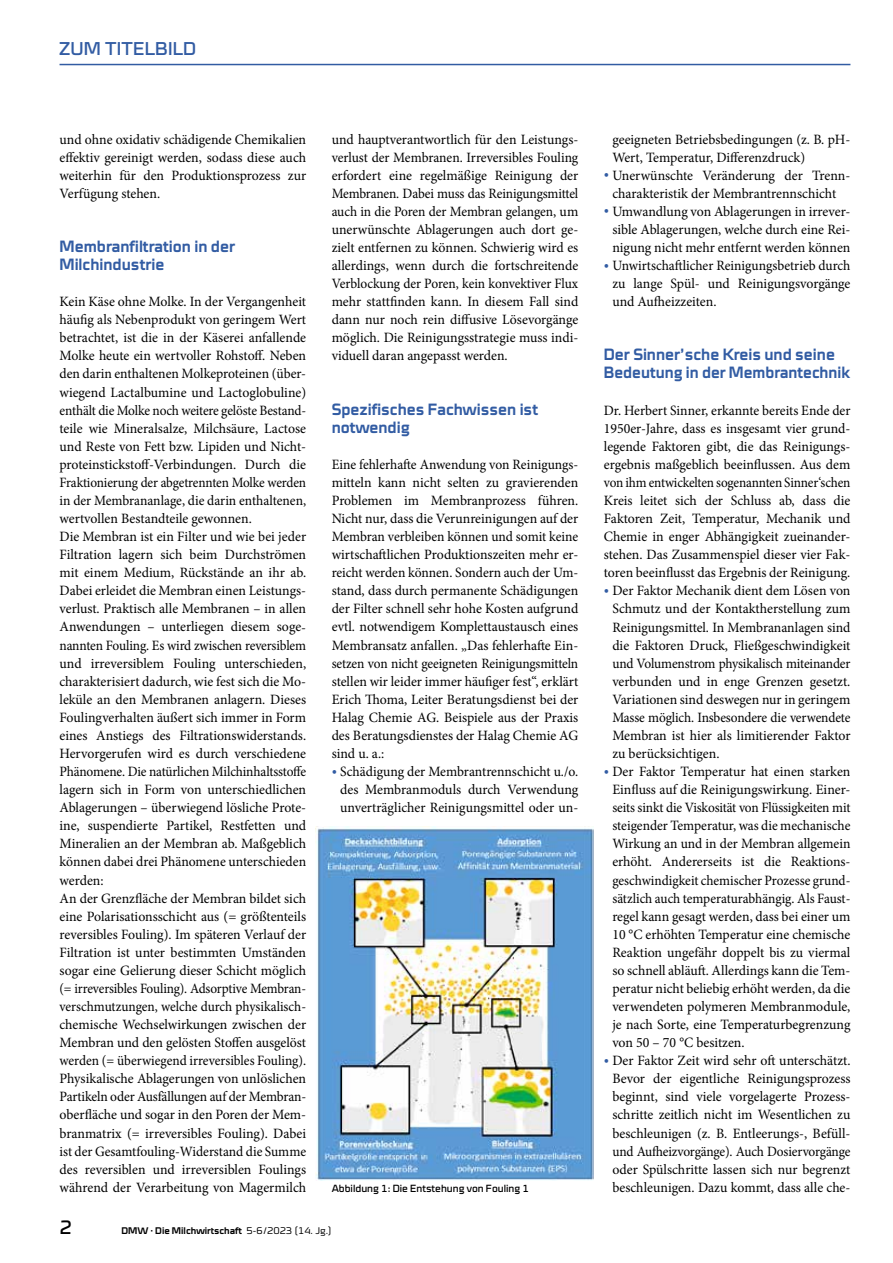
<style>
.page{position:relative;width:893px;height:1263px;background:#fff}
.page>*{position:absolute;margin:0;border:0;box-sizing:border-box;transform-origin:0 0}
.t1{font:19.5px "Cube OT";color:#000}
.t2{font:18.75px "Cube OT";letter-spacing:.01em;color:#325ca3}
.t3{font:700 16.5px/18px "Cube OT";color:#325ca3}
.t4{font:14.25px/18px "Minion Pro";color:#000;text-align:justify}
.t5{font:14.25px/18px "Minion Pro";color:#000;text-align:justify;scale:.95 1}
.t6{font:14.25px/18px "Minion Pro";color:#000;text-align:center;scale:.96 1}
.t7{font:10.5px "Cube OT";color:#000}
.t8{font:700 9.75px "Cube OT";color:#000}
.s1{color:#325ca3}
.s2{font-weight:300}
</style>
<div class="page">
<hr style="left:60px;top:64px;width:790px;height:1px;background:#325ca3">
<img style="left:315px;top:827px;width:278px;height:353px">
<h2 class="t2" style="left:60px;top:38px;width:138px">ZUM TITELBILD</h2>
<p class="t4" style="left:60px;top:130px;width:248px">und ohne oxidativ schädigende Chemikalien effektiv gereinigt werden, sodass diese auch weiterhin für den Produktionsprozess zur Verfügung stehen.</p>
<p class="t3" style="left:60px;top:237px;width:177px">Membranfiltration in der<br>Milchindustrie</p>
<p class="t4" style="left:60px;top:293px;width:248px;text-align:left">Kein Käse ohne Molke. In der Vergangenheit häufig als Nebenprodukt von geringem Wert betrachtet, ist die in der Käserei anfallende Molke heute ein wertvoller Rohstoff. Neben den darin enthaltenen Molkeproteinen (über&shy;wiegend Lactalbumine und Lactoglobuline) enthält die Molke noch weitere gelöste Bestand&shy;teile wie Mineralsalze, Milchsäure, Lactose und Reste von Fett bzw. Lipiden und Nicht&shy;proteinstickstoff-Verbindungen. Durch die Fraktionierung der abgetrennten Molke werden in der Membrananlage, die darin enthaltenen, wertvollen Bestandteile gewonnen.<br>Die Membran ist ein Filter und wie bei jeder Filtration lagern sich beim Durchströmen mit einem Medium, Rückstände an ihr ab.<br>Dabei erleidet die Membran einen Leistungs&shy;verlust. Praktisch alle Membranen – in allen Anwendungen – unterliegen diesem soge&shy;nannten Fouling. Es wird zwischen reversiblem und irreversiblem Fouling unterschieden, charakterisiert dadurch, wie fest sich die Mo&shy;leküle an den Membranen anlagern. Dieses Foulingverhalten äußert sich immer in Form eines Anstiegs des Filtrationswiderstands.<br>Hervorgerufen wird es durch verschiedene Phänomene. Die natürlichen Milchinhaltsstoffe lagern sich in Form von unterschiedlichen Ablagerungen – überwiegend lösliche Prote&shy;ine, suspendierte Partikel, Restfetten und Mineralien an der Membran ab. Maßgeblich können dabei drei Phänomene unterschieden werden:<br>An der Grenzfläche der Membran bildet sich eine Polarisationsschicht aus (= größtenteils reversibles Fouling). Im späteren Verlauf der Filtration ist unter bestimmten Umständen sogar eine Gelierung dieser Schicht möglich (= irreversibles Fouling). Adsorptive Membran&shy;verschmutzungen, welche durch physikalisch&shy;chemische Wechselwirkungen zwischen der Membran und den gelösten Stoffen ausgelöst werden (= überwiegend irreversibles Fouling).<br>Physikalische Ablagerungen von unlöslichen Partikeln oder Ausfällungen auf der Membran&shy;oberfläche und sogar in den Poren der Mem&shy;branmatrix (= irreversibles Fouling). Dabei ist der Gesamtfouling-Widerstand die Summe des reversiblen und irreversiblen Foulings während der Verarbeitung von Magermilch</p>
<p class="t4" style="left:332px;top:130px;width:248px">und hauptverantwortlich für den Leistungs&shy;verlust der Membranen. Irreversibles Fouling erfordert eine regelmäßige Reinigung der Membranen. Dabei muss das Reinigungsmittel auch in die Poren der Membran gelangen, um unerwünschte Ablagerungen auch dort ge&shy;zielt entfernen zu können. Schwierig wird es allerdings, wenn durch die fortschreitende Verblockung der Poren, kein konvektiver Flux mehr stattfinden kann. In diesem Fall sind dann nur noch rein diffusive Lösevorgänge möglich. Die Reinigungsstrategie muss indi&shy;viduell daran angepasst werden.</p>
<p class="t3" style="left:332px;top:400px;width:208px">Spezifisches Fachwissen ist notwendig</p>
<p class="t5" style="left:332px;top:455px;width:261px">Eine fehlerhafte Anwendung von Reinigungs&shy;mitteln kann nicht selten zu gravierenden Problemen im Membranprozess führen.<br>Nicht nur, dass die Verunreinigungen auf der Membran verbleiben können und somit keine wirtschaftlichen Produktionszeiten mehr er&shy;reicht werden können. Sondern auch der Um&shy;stand, dass durch permanente Schädigungen der Filter schnell sehr hohe Kosten aufgrund evtl. notwendigem Komplettaustausch eines Membransatz anfallen. „Das fehlerhafte Ein&shy;setzen von nicht geeigneten Reinigungsmitteln stellen wir leider immer häufiger fest“, erklärt Erich Thoma, Leiter Beratungsdienst bei der Halag Chemie AG. Beispiele aus der Praxis des Beratungsdienstes der Halag Chemie AG sind u. a.:</p>
<p class="t6" style="left:332px;top:763px;width:258px"><span class="s1">•</span> Schädigung der Membrantrennschicht u./o. des Membranmoduls durch Verwendung unverträglicher Reinigungsmittel oder un-</p>
<p class="t4" style="left:612px;top:130px;width:240px">geeigneten Betriebsbedingungen (z. B. pH-<br>Wert, Temperatur, Differenzdruck)</p>
<p class="t4" style="left:604px;top:166px;width:247px;text-align:center"><span class="s1">•</span> Unerwünschte Veränderung der Trenn&shy;charakteristik der Membrantrennschicht</p>
<p class="t4" style="left:604px;top:202px;width:248px;text-align:center"><span class="s1">•</span> Umwandlung von Ablagerungen in irrever&shy;sible Ablagerungen, welche durch eine Rei&shy;nigung nicht mehr entfernt werden können</p>
<p class="t5" style="left:612px;top:257px;width:252px;text-indent:-9px"><span class="s1">•</span> Unwirtschaftlicher Reinigungsbetrieb durch zu lange Spül- und Reinigungsvorgänge und Aufheizzeiten.</p>
<p class="t3" style="left:604px;top:345px;width:248px">Der Sinner’sche Kreis und seine<br>Bedeutung in der Membrantechnik</p>
<p class="t6" style="left:604px;top:401px;width:258px;text-align:justify">Dr. Herbert Sinner, erkannte bereits Ende der 1950er-Jahre, dass es insgesamt vier grund&shy;legende Faktoren gibt, die das Reinigungs&shy;ergebnis maßgeblich beeinflussen. Aus dem von ihm entwickelten sogenannten Sinner‘schen Kreis leitet sich der Schluss ab, dass die Faktoren Zeit, Temperatur, Mechanik und Chemie in enger Abhängigkeit zueinander&shy;stehen. Das Zusammenspiel dieser vier Fak&shy;toren beeinflusst das Ergebnis der Reinigung.</p>
<p class="t4" style="left:612px;top:582px;width:240px;text-indent:-9px"><span class="s1">•</span> Der Faktor Mechanik dient dem Lösen von Schmutz und der Kontaktherstellung zum Reinigungsmittel. In Membrananlagen sind die Faktoren Druck, Fließgeschwindigkeit und Volumenstrom physikalisch miteinander verbunden und in enge Grenzen gesetzt.<br>Variationen sind deswegen nur in geringem Masse möglich. Insbesondere die verwendete Membran ist hier als limitierender Faktor zu berücksichtigen.</p>
<p class="t4" style="left:612px;top:762px;width:240px;text-indent:-9px"><span class="s1">•</span> Der Faktor Temperatur hat einen starken Einfluss auf die Reinigungswirkung. Einer&shy;seits sinkt die Viskosität von Flüssigkeiten mit steigender Temperatur, was die mechanische Wirkung an und in der Membran allgemein erhöht. Andererseits ist die Reaktions&shy;geschwindigkeit chemischer Prozesse grund&shy;sätzlich auch temperaturabhängig. Als Faust&shy;regel kann gesagt werden, dass bei einer um 10 °C erhöhten Temperatur eine chemische Reaktion ungefähr doppelt bis zu viermal so schnell abläuft. Allerdings kann die Tem&shy;peratur nicht beliebig erhöht werden, da die verwendeten polymeren Membranmodule, je nach Sorte, eine Temperaturbegrenzung von 50 – 70 °C besitzen.</p>
<p class="t4" style="left:604px;top:1052px;width:248px;text-align:center"><span class="s1">•</span> Der Faktor Zeit wird sehr oft unterschätzt.<br>Bevor der eigentliche Reinigungsprozess beginnt, sind viele vorgelagerte Prozess&shy;schritte zeitlich nicht im Wesentlichen zu beschleunigen (z. B. Entleerungs-, Befüll&shy;und Aufheizvorgänge). Auch Dosiervorgänge oder Spülschritte lassen sich nur begrenzt</p>
<p class="t7" style="left:332px;top:1182px;width:199px">Abbildung 1: Die Entstehung von Fouling 1</p>
<p class="t4" style="left:612px;top:1178px;width:240px">beschleunigen. Dazu kommt, dass alle che-</p>
<h1 class="t1" style="left:60px;top:1216px;width:14px">2</h1>
<p class="t8" style="left:121px;top:1225px;width:212px">DMW · Die Milchwirtschaft <span class="s2">5-6/2023 (14. Jg.)</span></p>
</div>
